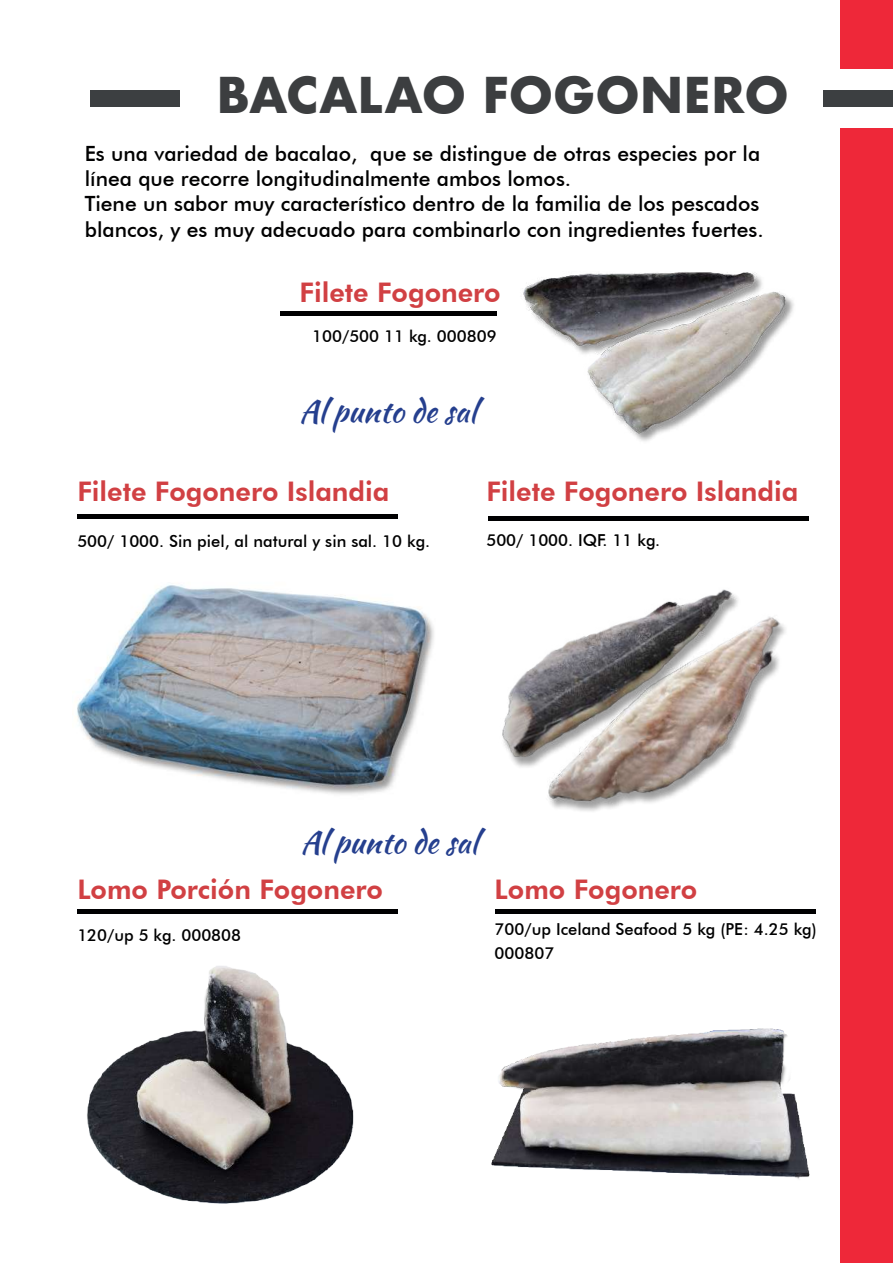
<style>
.page{position:relative;width:893px;height:1263px;background:#fff}
.page>*{position:absolute;margin:0;border:0;box-sizing:border-box;transform-origin:0 0}
.t1{font:700 48px "Futura";color:#3c3e40}
.t2{font:30.6px "Kaushan Script";color:#253f8e}
.t3{font:800 27px "Futura BT";color:#d14043}
.t4{font:500 21px/25.2px "Futura BT";color:#000001}
.t5{font:500 16.5px/24px "Futura BT";color:#000001}
</style>
<div class="page">
<img style="left:77px;top:585px;width:357px;height:210px">
<img style="left:87px;top:966px;width:267px;height:238px">
<img style="left:491px;top:1028px;width:319px;height:151px">
<img style="left:494px;top:272px;width:300px;height:169px">
<img style="left:502px;top:589px;width:284px;height:222px">
<div style="left:840px;top:128px;width:53px;height:1135px;background:#ee2839"></div>
<div style="left:840px;top:0;width:53px;height:69px;background:#ee2839"></div>
<div style="left:90px;top:90px;width:90px;height:17px;background:#3c3f41"></div>
<div style="left:824px;top:90px;width:69px;height:17px;background:#3c3f41"></div>
<hr style="left:495px;top:909px;width:321px;height:4px;background:#000001">
<hr style="left:488px;top:516px;width:321px;height:4px;background:#000001">
<hr style="left:77px;top:515px;width:321px;height:4px;background:#000001">
<hr style="left:280px;top:312px;width:217px;height:4px;background:#000001">
<hr style="left:78px;top:909px;width:320px;height:4px;background:#000001">
<h1 class="t1" style="left:216px;top:60px;width:574px">BACALAO FOGONERO</h1>
<p class="t4" style="left:85px;top:141px;width:680px">Es una variedad de bacalao, que se distingue de otras especies por la línea que recorre longitudinalmente ambos lomos.<br>Tiene un sabor muy característico dentro de la familia de los pescados blancos, y es muy adecuado para combinarlo con ingredientes fuertes.</p>
<p class="t3" style="left:300px;top:276px;width:203px">Filete Fogonero</p>
<p class="t5" style="left:312px;top:324px;width:186px">100/500 11 kg. 000809</p>
<h2 class="t2" style="left:300px;top:389px;width:178px">Al punto de sal</h2>
<p class="t3" style="left:77px;top:475px;width:314px">Filete Fogonero Islandia</p>
<p class="t5" style="left:77px;top:529px;width:354px">500/ 1000. Sin piel, al natural y sin sal. 10 kg.</p>
<p class="t3" style="left:486px;top:475px;width:314px">Filete Fogonero Islandia</p>
<p class="t5" style="left:486px;top:528px;width:175px">500/ 1000. IQF. 11 kg.</p>
<h2 class="t2" style="left:301px;top:820px;width:178px">Al punto de sal</h2>
<p class="t3" style="left:77px;top:873px;width:307px">Lomo Porción Fogonero</p>
<p class="t3" style="left:495px;top:873px;width:204px">Lomo Fogonero</p>
<p class="t5" style="left:77px;top:923px;width:165px">120/up 5 kg. 000808</p>
<p class="t5" style="left:495px;top:917px;width:324px">700/up Iceland Seafood 5 kg (PE: 4.25 kg)<br>000807</p>
</div>
